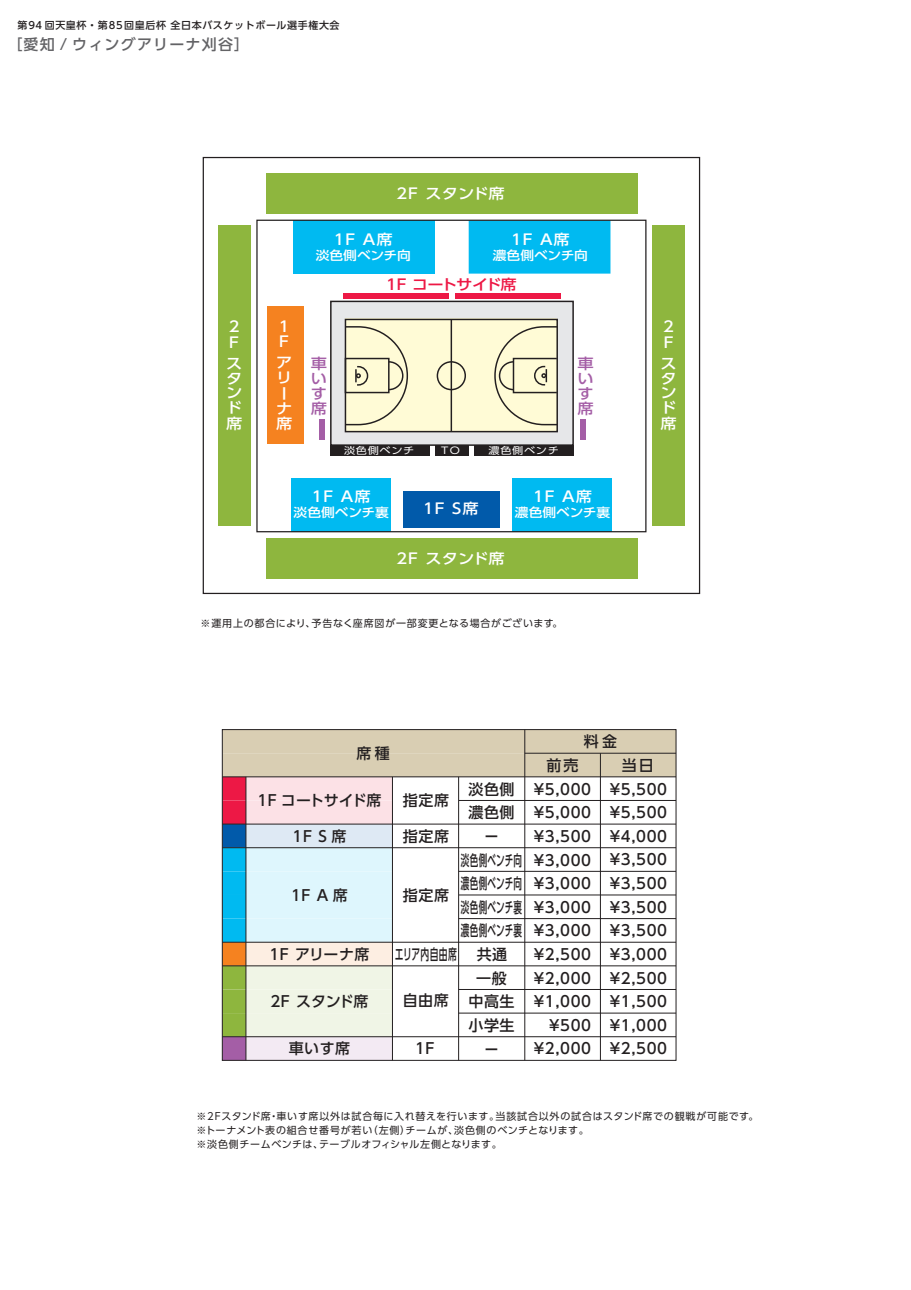
<style>
.page{position:relative;width:911px;height:1290px;background:#fff}
.page>*{position:absolute;margin:0;border:0;box-sizing:border-box;transform-origin:0 0}
.t1{font:500 15px/23.6px "UD Shin Go Pro";letter-spacing:.04em;color:#231f20;text-align:center}
.t2{font:500 15px "UD Shin Go Pro";letter-spacing:.08em;color:#636366}
.t3{font:500 15px "UD Shin Go Pro";letter-spacing:-.025em;color:#231f20}
.t4{font:500 15px "UD Shin Go Pro";letter-spacing:.04em;color:#231f20;scale:.59 1}
.t5{font:500 14.62px/14.9px "UD Shin Go Pro";letter-spacing:.06em;color:#fff;scale:1.11 1}
.t6{font:500 14.62px "UD Shin Go Pro";letter-spacing:-.065em;color:#ed1845;scale:1.11 1}
.t7{font:500 14.62px/14.9px "UD Shin Go Pro";color:#a45ea6;text-align:justify;scale:1.11 1}
.t8{font:500 12.38px "UD Shin Go Pro";letter-spacing:-.005em;color:#fff;scale:1.11 1}
.t9{font:10px/13.8px "UD Shin Go Pro";letter-spacing:.065em;color:#231f20}
.t10{font:500 10px "UD Shin Go Pro";letter-spacing:.06em;color:#231f20}
.t11{font:9.5px "UD Shin Go Pro";letter-spacing:.06em;color:#fff;scale:1.18 1}
</style>
<div class="page">
<svg style="left:221px;top:729px;width:456px;height:332px"></svg>
<hr style="left:222px;top:776px;width:454px;height:1px;background:#231f20">
<hr style="left:459px;top:800px;width:217px;height:1px;background:#231f20">
<hr style="left:222px;top:823px;width:454px;height:1px;background:#231f20">
<hr style="left:222px;top:847px;width:454px;height:1px;background:#231f20">
<hr style="left:459px;top:871px;width:217px;height:1px;background:#231f20">
<hr style="left:459px;top:894px;width:217px;height:1px;background:#231f20">
<hr style="left:459px;top:918px;width:217px;height:1px;background:#231f20">
<hr style="left:222px;top:942px;width:454px;height:1px;background:#231f20">
<hr style="left:222px;top:965px;width:454px;height:1px;background:#231f20">
<hr style="left:525px;top:753px;width:151px;height:1px;background:#231f20">
<hr style="left:245px;top:777px;width:1px;height:283px;background:#231f20">
<hr style="left:458px;top:777px;width:1px;height:283px;background:#231f20">
<hr style="left:524px;top:729px;width:1px;height:331px;background:#231f20">
<hr style="left:600px;top:753px;width:1px;height:307px;background:#231f20">
<hr style="left:392px;top:777px;width:1px;height:283px;background:#231f20">
<hr style="left:458px;top:989px;width:218px;height:1px;background:#231f20">
<hr style="left:458px;top:1012px;width:218px;height:1px;background:#231f20">
<hr style="left:222px;top:1036px;width:454px;height:1px;background:#231f20">
<div style="left:331px;top:301px;width:242px;height:144px;background:#e6e7e9"></div>
<div style="left:345px;top:319px;width:106px;height:112px;background:#fffbd6"></div>
<div style="left:451px;top:319px;width:106px;height:112px;background:#fffbd6"></div>
<div style="left:330px;top:301px;width:244px;height:145px;border:1px solid #231f20"></div>
<div style="left:474px;top:446px;width:100px;height:10px;background:#231f20"></div>
<div style="left:330px;top:446px;width:99px;height:10px;background:#231f20"></div>
<div style="left:435px;top:446px;width:34px;height:10px;background:#231f20"></div>
<div style="left:345px;top:319px;width:213px;height:113px;border:1px solid #231f20"></div>
<hr style="left:450px;top:319px;width:2px;height:113px;background:#231f20">
<div style="left:436px;top:361px;width:30px;height:29px;border:1px solid #231f20;border-radius:50%"></div>
<svg style="left:344px;top:325px;width:65px;height:101px"></svg>
<svg style="left:494px;top:325px;width:64px;height:101px"></svg>
<div style="left:469px;top:220px;width:141px;height:54px;background:#00baf1"></div>
<div style="left:293px;top:220px;width:141px;height:54px;background:#00baf1"></div>
<div style="left:291px;top:478px;width:99px;height:54px;background:#00baf1"></div>
<div style="left:512px;top:478px;width:100px;height:54px;background:#00baf1"></div>
<div style="left:403px;top:491px;width:96px;height:37px;background:#015aaa"></div>
<div style="left:267px;top:306px;width:36px;height:138px;background:#f58220"></div>
<div style="left:218px;top:226px;width:32px;height:300px;background:#8eb63e"></div>
<div style="left:652px;top:226px;width:33px;height:300px;background:#8eb63e"></div>
<div style="left:267px;top:538px;width:371px;height:41px;background:#8eb63e"></div>
<div style="left:267px;top:173px;width:371px;height:41px;background:#8eb63e"></div>
<div style="left:455px;top:293px;width:105px;height:6px;background:#ed1845"></div>
<div style="left:343px;top:293px;width:105px;height:6px;background:#ed1845"></div>
<div style="left:256px;top:220px;width:390px;height:312px;border:1px solid #231f20"></div>
<div style="left:319px;top:419px;width:6px;height:21px;background:#a45ea6"></div>
<div style="left:580px;top:419px;width:5px;height:21px;background:#a45ea6"></div>
<p class="t10" style="left:18px;top:17px;width:323px">第94 回天皇杯・第85 回皇后杯 全日本バスケットボール選手権大会</p>
<p class="t2" style="left:7px;top:32px;width:243px">［愛知 / ウィングアリーナ刈谷］</p>
<p class="t5" style="left:396px;top:186px;width:99px">2F スタンド席</p>
<p class="t5" style="left:334px;top:231px;width:54px">1F A席</p>
<p class="t8" style="left:316px;top:245px;width:87px">淡色側ベンチ向</p>
<p class="t5" style="left:511px;top:231px;width:54px">1F A席</p>
<p class="t8" style="left:493px;top:245px;width:87px">濃色側ベンチ向</p>
<p class="t5" style="left:229px;top:319px;width:11px;line-height:15.5px">2<br>F</p>
<p class="t5" style="left:226px;top:355px;width:16px;text-align:justify">スタンド席</p>
<p class="t6" style="left:386px;top:272px;width:119px">1F コートサイド席</p>
<p class="t5" style="left:279px;top:318px;width:10px;line-height:15.5px">1<br>F</p>
<p class="t5" style="left:276px;top:355px;width:16px;line-height:15.2px">アリーナ席</p>
<p class="t7" style="left:577px;top:356px;width:16px">車いす席</p>
<p class="t7" style="left:311px;top:356px;width:16px">車いす席</p>
<p class="t11" style="left:344px;top:443px;width:61px">淡色側ベンチ</p>
<p class="t11" style="left:441px;top:443px;width:17px">TO</p>
<p class="t11" style="left:488px;top:443px;width:61px">濃色側ベンチ</p>
<p class="t5" style="left:312px;top:489px;width:54px">1F A席</p>
<p class="t8" style="left:294px;top:502px;width:87px">淡色側ベンチ裏</p>
<p class="t5" style="left:423px;top:501px;width:52px">1F S席</p>
<p class="t5" style="left:533px;top:489px;width:54px">1F A席</p>
<p class="t8" style="left:515px;top:502px;width:87px">濃色側ベンチ裏</p>
<p class="t5" style="left:396px;top:551px;width:99px">2F スタンド席</p>
<p class="t9" style="left:201px;top:616px;width:363px">※運用上の都合により、予告なく座席図が一部変更となる場合がございます。</p>
<p class="t5" style="left:663px;top:319px;width:11px;line-height:15.5px">2<br>F</p>
<p class="t5" style="left:660px;top:355px;width:16px;text-align:justify">スタンド席</p>
<p class="t1" style="left:356px;top:741px;width:35px">席種</p>
<p class="t3" style="left:257px;top:788px;width:126px">1F コートサイド席</p>
<p class="t1" style="left:292px;top:824px;width:55px">1F S 席</p>
<p class="t1" style="left:291px;top:882px;width:58px">1F A 席</p>
<p class="t1" style="left:269px;top:942px;width:102px">1F アリーナ席</p>
<p class="t1" style="left:270px;top:989px;width:99px">2F スタンド席</p>
<p class="t1" style="left:289px;top:1036px;width:63px">車いす席</p>
<p class="t1" style="left:461px;top:776px;width:63px">淡色側濃色側ー<br>淡色側ベンチ向濃色側ベンチ向淡色側ベンチ裏濃色側ベンチ裏</p>
<p class="t1" style="left:468px;top:966px;width:48px">一般中高生小学生ー</p>
<p class="t1" style="left:403px;top:788px;width:48px">指定席</p>
<p class="t1" style="left:403px;top:824px;width:48px">指定席</p>
<p class="t1" style="left:403px;top:882px;width:48px">指定席</p>
<p class="t4" style="left:395px;top:942px;width:107px">エリア内自由席</p>
<p class="t1" style="left:403px;top:988px;width:48px">自由席</p>
<p class="t1" style="left:415px;top:1036px;width:21px">1F</p>
<p class="t1" style="left:476px;top:942px;width:32px">共通</p>
<p class="t1" style="left:584px;top:729px;width:35px">料金</p>
<p class="t1" style="left:546px;top:753px;width:34px">前売</p>
<p class="t1" style="left:622px;top:753px;width:33px">当日</p>
<p class="t1" style="left:534px;top:777px;width:59px;text-align:right">¥5,000 ¥5,000 ¥3,500 ¥3,000 ¥3,000 ¥3,000 ¥3,000 ¥2,500 ¥2,000 ¥1,000 ¥500 ¥2,000</p>
<p class="t1" style="left:610px;top:777px;width:59px;text-align:justify">¥5,500 ¥5,500 ¥4,000 ¥3,500 ¥3,500 ¥3,500 ¥3,500 ¥3,000 ¥2,500 ¥1,500 ¥1,000 ¥2,500</p>
<p class="t9" style="left:196px;top:1109px;width:563px">※2Fスタンド席・車いす席以外は試合毎に入れ替えを行います。当該試合以外の試合はスタンド席での観戦が可能です。※トーナメント表の組合せ番号が若い（左側）チームが、淡色側のベンチとなります。<br>※淡色側チームベンチは、テーブルオフィシャル左側となります。</p>
</div>
